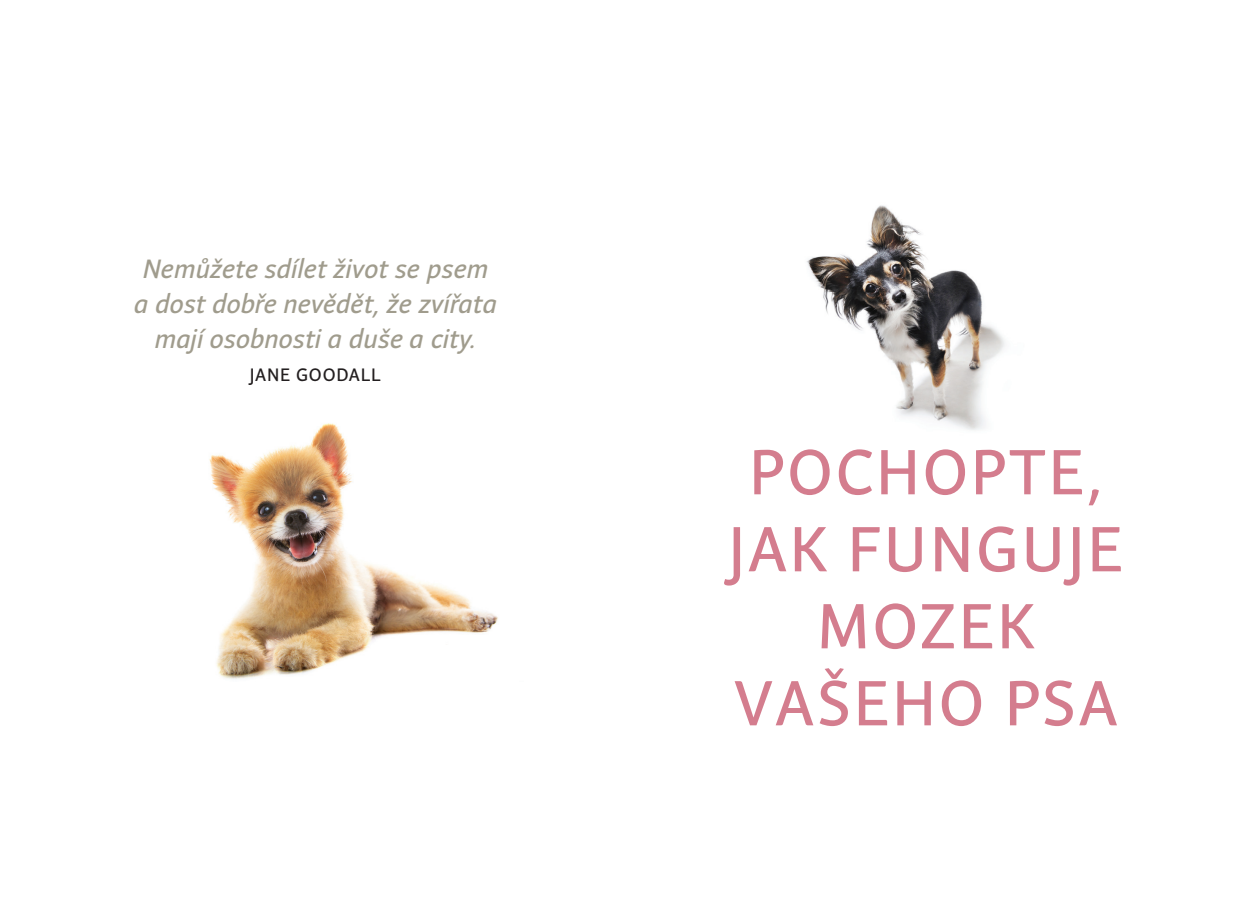
<style>
.page{position:relative;width:1241px;height:918px;background:#fff}
.page>*{position:absolute;margin:0;border:0;box-sizing:border-box;transform-origin:0 0}
.t1{font:63px/77px "Andulka Sans Text";letter-spacing:.04em;color:#d47d8e;text-align:center}
.t2{font:italic 26.25px/35px "Andulka Sans Text";color:#a09c8d;text-align:center}
.t3{font:17.85px "Andulka Sans Text";letter-spacing:.04em;color:#231f20}
</style>
<div class="page">
<img style="left:209px;top:423px;width:289px;height:256px">
<img style="left:806px;top:205px;width:199px;height:225px">
<p class="t2" style="left:134px;top:251px;width:364px">Nemůžete sdílet život se psem a dost dobře nevědět, že zvířata mají osobnosti a duše a city.</p>
<p class="t3" style="left:250px;top:364px;width:132px">JANE GOODALL</p>
<h1 class="t1" style="left:728px;top:434px;width:396px">POCHOPTE,<br>JAK FUNGUJE<br>MOZEK<br>VAŠEHO PSA</h1>
</div>
